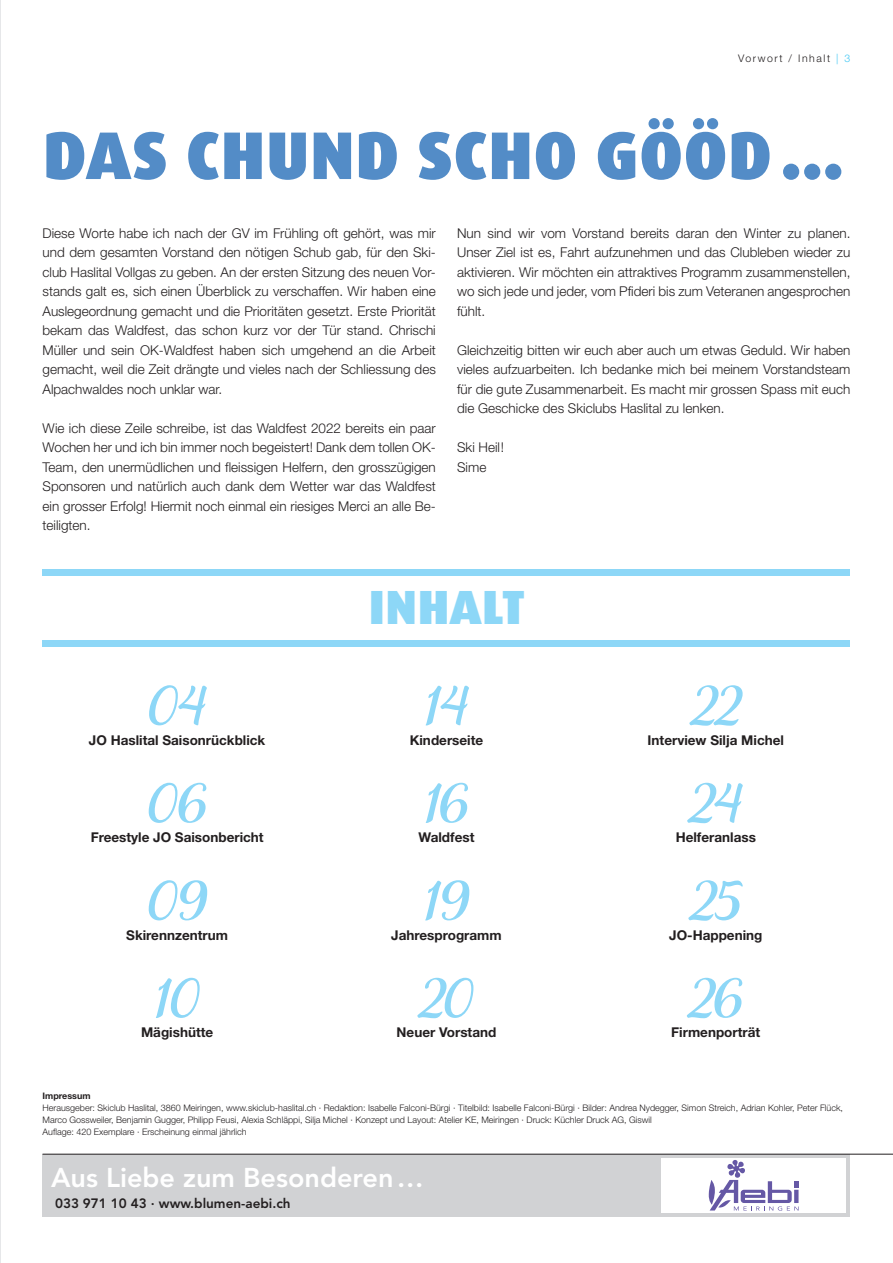
<style>
.page{position:relative;width:893px;height:1263px;background:#fff}
.page>*{position:absolute;margin:0;border:0;box-sizing:border-box;transform-origin:0 0}
.t1{font:700 97.5px "Hummingbird";color:#8dd7f7}
.t2{font:900 67.5px "Dax OT";letter-spacing:.01em;color:#538cc7}
.t3{font:900 48px "Dax OT";letter-spacing:.01em;color:#8dd7f7}
.t4{font:800 27px "Avenir LT Std";color:#fff}
.t5{font:300 13.5px/19.5px "Helvetica Neue LT Std";color:#231f20;text-align:justify}
.t6{font:700 13.5px "Helvetica Neue LT Std";color:#231f20}
.t7{font:800 13.5px "Avenir LT Std";color:#231f20}
.t8{font:300 10.5px "Helvetica Neue LT Std";letter-spacing:.15em;color:#231f20}
.t9{font:300 9px/12px "Helvetica Neue LT Std";color:#231f20}
.t10{font:700 9px "Helvetica Neue LT Std";color:#231f20}
.s1{color:#40c7f4}
</style>
<div class="page">
<hr style="left:0;top:0;width:1px;height:1263px;background:#e6e7e9">
<div style="left:43px;top:1154px;width:807px;height:63px;background:#d1d2d4"></div>
<div style="left:661px;top:1158px;width:185px;height:54px;background:#fff"></div>
<hr style="left:43px;top:1154px;width:850px;height:1px;background:#231f20">
<svg style="left:708px;top:1160px;width:90px;height:51px"></svg>
<div style="left:43px;top:569px;width:807px;height:6px;background:#8dd7f7"></div>
<div style="left:43px;top:641px;width:807px;height:6px;background:#8dd7f7"></div>
<p class="t8" style="left:738px;top:52px;width:114px">Vorwort / Inhalt <span class="s1">| 3</span></p>
<h2 class="t2" style="left:43px;top:112px;width:802px">DAS CHUND SCHO GÖÖD…</h2>
<p class="t5" style="left:43px;top:223px;width:395px">Diese Worte habe ich nach der GV im Frühling oft gehört, was mir und dem gesamten Vorstand den nötigen Schub gab, für den Ski&shy;club Haslital Vollgas zu geben. An der ersten Sitzung des neuen Vor&shy;stands galt es, sich einen Überblick zu verschaffen. Wir haben eine Auslegeordnung gemacht und die Prioritäten gesetzt. Erste Priorität bekam das Waldfest, das schon kurz vor der Tür stand. Chrischi Müller und sein OK-Waldfest haben sich umgehend an die Arbeit gemacht, weil die Zeit drängte und vieles nach der Schliessung des Alpachwaldes noch unklar war.</p>
<p class="t5" style="left:43px;top:418px;width:395px">Wie ich diese Zeile schreibe, ist das Waldfest 2022 bereits ein paar Wochen her und ich bin immer noch begeistert! Dank dem tollen OK-Team, den unermüdlichen und fleissigen Helfern, den grosszügigen Sponsoren und natürlich auch dank dem Wetter war das Waldfest ein grosser Erfolg! Hiermit noch einmal ein riesiges Merci an alle Be&shy;teiligten.</p>
<p class="t5" style="left:457px;top:223px;width:395px">Nun sind wir vom Vorstand bereits daran den Winter zu planen.<br>Unser Ziel ist es, Fahrt aufzunehmen und das Clubleben wieder zu aktivieren. Wir möchten ein attraktives Programm zusammenstellen, wo sich jede und jeder, vom Pfideri bis zum Veteranen angesprochen fühlt.</p>
<p class="t5" style="left:457px;top:340px;width:395px">Gleichzeitig bitten wir euch aber auch um etwas Geduld. Wir haben vieles aufzuarbeiten. Ich bedanke mich bei meinem Vorstandsteam für die gute Zusammenarbeit. Es macht mir grossen Spass mit euch die Geschicke des Skiclubs Haslital zu lenken.</p>
<p class="t5" style="left:457px;top:437px;width:49px">Ski Heil!<br>Sime</p>
<h1 class="t1" style="left:148px;top:634px;width:59px">04</h1>
<p class="t6" style="left:89px;top:731px;width:178px">JO Haslital Saisonrückblick</p>
<h1 class="t1" style="left:148px;top:732px;width:60px">06</h1>
<p class="t6" style="left:91px;top:829px;width:175px">Freestyle JO Saisonbericht</p>
<h1 class="t1" style="left:148px;top:829px;width:60px">09</h1>
<p class="t6" style="left:126px;top:926px;width:103px">Skirennzentrum</p>
<h1 class="t1" style="left:155px;top:927px;width:46px">10</h1>
<p class="t6" style="left:141px;top:1024px;width:74px">Mägishütte</p>
<h3 class="t3" style="left:369px;top:576px;width:158px">INHALT</h3>
<h1 class="t1" style="left:425px;top:634px;width:45px">14</h1>
<p class="t6" style="left:410px;top:731px;width:75px">Kinderseite</p>
<h1 class="t1" style="left:425px;top:732px;width:45px">16</h1>
<p class="t6" style="left:418px;top:829px;width:57px">Waldfest</p>
<h1 class="t1" style="left:424px;top:829px;width:46px">19</h1>
<p class="t6" style="left:391px;top:926px;width:112px">Jahresprogramm</p>
<h1 class="t1" style="left:420px;top:927px;width:55px">20</h1>
<p class="t6" style="left:397px;top:1024px;width:101px">Neuer Vorstand</p>
<h1 class="t1" style="left:692px;top:634px;width:50px">22</h1>
<p class="t6" style="left:648px;top:731px;width:138px">Interview Silja Michel</p>
<h1 class="t1" style="left:689px;top:732px;width:54px">24</h1>
<p class="t6" style="left:676px;top:829px;width:82px">Helferanlass</p>
<h1 class="t1" style="left:691px;top:829px;width:52px">25</h1>
<p class="t6" style="left:669px;top:926px;width:95px">JO-Happening</p>
<h1 class="t1" style="left:689px;top:927px;width:55px">26</h1>
<p class="t6" style="left:671px;top:1024px;width:90px">Firmenporträt</p>
<p class="t10" style="left:43px;top:1090px;width:49px">Impressum</p>
<p class="t9" style="left:43px;top:1101px;width:802px">Herausgeber: Skiclub Haslital, 3860 Meiringen, www.skiclub-haslital.ch · Redaktion: Isabelle Falconi-Bürgi · Titelbild: Isabelle Falconi-Bürgi · Bilder: Andrea Nydegger, Simon Streich, Adrian Kohler, Peter Flück,<br>Marco Gossweiler, Benjamin Gugger, Philipp Feusi, Alexia Schläppi, Silja Michel · Konzept und Layout: Atelier KE, Meiringen · Druck: Küchler Druck AG, Giswil<br>Auflage: 420 Exemplare · Erscheinung einmal jährlich</p>
<h3 class="t4" style="left:51px;top:1161px;width:374px">Aus Liebe zum Besonderen…</h3>
<p class="t7" style="left:55px;top:1195px;width:237px">033 971 10 43 · www.blumen-aebi.ch</p>
</div>
